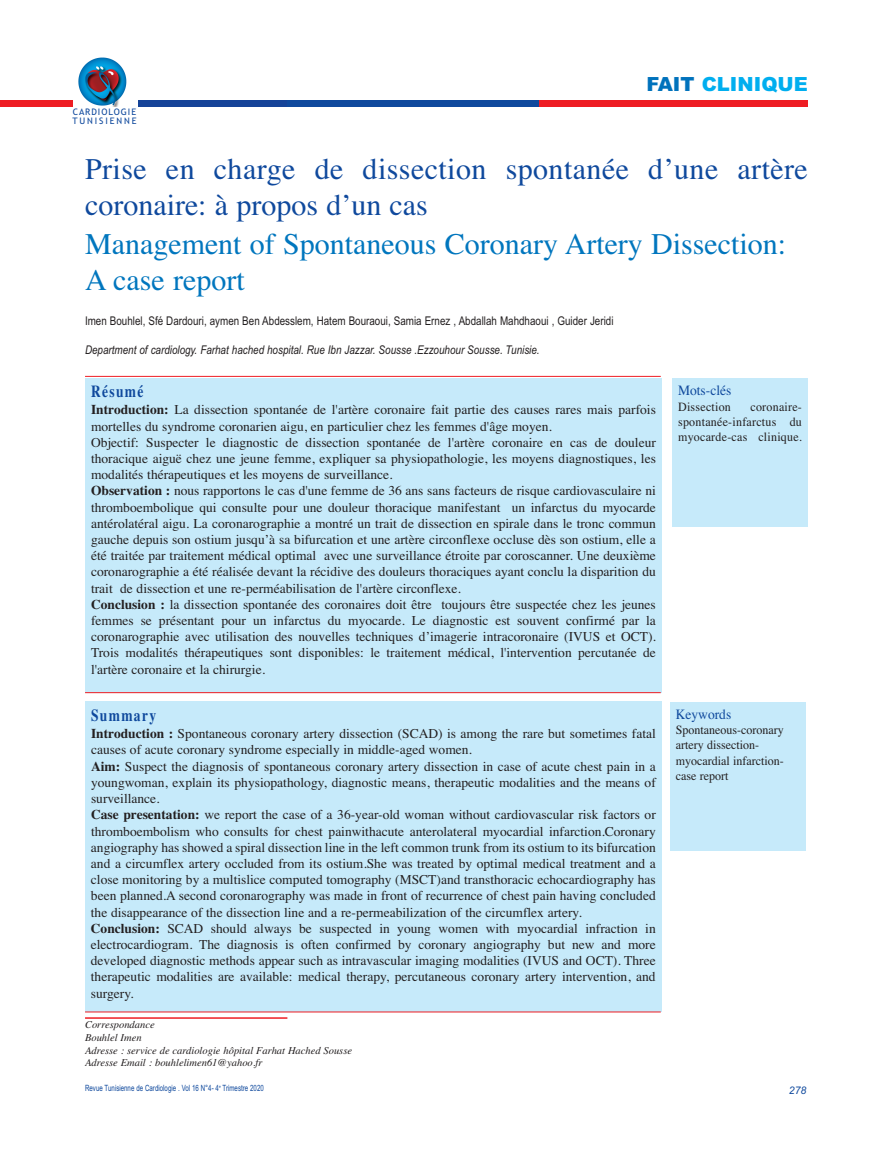
<style>
.page{position:relative;width:893px;height:1149px;background:#fff}
.page>*{position:absolute;margin:0;border:0;box-sizing:border-box;transform-origin:0 0}
.t1{font:30px/36px "Times";letter-spacing:.015em;color:#0f499d}
.t2{font:30px/36px "Times";color:#0076be}
.t3{font:900 19.5px "Arial";color:#00aeef}
.t4{font:700 16.8px "Times";letter-spacing:.1em;color:#0f499d;scale:.8 1}
.t5{font:14.1px "Times";color:#0f499d;scale:.95 1}
.t6{font:13.5px/16.2px "Times";color:#231f20}
.t7{font:12.6px/15.1px "Times";color:#231f20;text-align:justify;scale:.95 1}
.t8{font:12.6px "Times";letter-spacing:.02em;color:#231f20;scale:.95 1}
.t9{font:12px "Arial Narrow";color:#231f20}
.t10{font:italic 12px "Arial Narrow";color:#231f20}
.t11{font:italic 10.5px/12.6px "Times";color:#231f20}
.t12{font:italic 10.5px "Arial";color:#0f499d}
.t13{font:9px/9px "Trebuchet MS";letter-spacing:.105em;color:#0f499d}
.t14{font:8.7px "Arial Narrow";color:#0f499d;scale:.87 1}
.s1{color:#0072bc}
.s2{font-weight:700}
</style>
<div class="page">
<div style="left:85px;top:378px;width:577px;height:314px;background:#c6eafa"></div>
<div style="left:85px;top:701px;width:577px;height:310px;background:#c6eafa"></div>
<hr style="left:85px;top:1016px;width:202px;height:2px;background:#ee1d23">
<div style="left:672px;top:378px;width:136px;height:149px;background:#c6eafa"></div>
<div style="left:670px;top:701px;width:136px;height:149px;background:#c6eafa"></div>
<hr style="left:85px;top:376px;width:576px;height:1px;background:#ee1d23">
<hr style="left:85px;top:692px;width:576px;height:1px;background:#ee1d23">
<hr style="left:85px;top:1011px;width:576px;height:1px;background:#ee1d23">
<div style="left:0;top:100px;width:73px;height:6px;background:#ee1d23"></div>
<div style="left:138px;top:100px;width:149px;height:6px;background:#154398"></div>
<div style="left:287px;top:100px;width:253px;height:6px;background:#0f499d"></div>
<div style="left:539px;top:100px;width:269px;height:6px;background:#ee1d23"></div>
<img style="left:78px;top:57px;width:49px;height:49px">
<p class="t13" style="left:72px;top:107px;width:66px">CARDIOLOGIE<br>TUNISIENNE</p>
<h2 class="t3" style="left:647px;top:73px;width:163px"><span class="s1">FAIT</span> CLINIQUE</h2>
<h1 class="t1" style="left:85px;top:151px;width:724px">Prise en charge de dissection spontanée d’une artère coronaire: à propos d’un cas</h1>
<h1 class="t2" style="left:85px;top:225px;width:703px">Management of Spontaneous Coronary Artery Dissection:<br>A case report</h1>
<p class="t9" style="left:85px;top:313px;width:530px">Imen Bouhlel, Sfé Dardouri, aymen Ben Abdesslem, Hatem Bouraoui, Samia Ernez , Abdallah Mahdhaoui , Guider Jeridi</p>
<p class="t10" style="left:85px;top:342px;width:456px">Department of cardiology. Farhat hached hospital. Rue Ibn Jazzar. Sousse .Ezzouhour Sousse. Tunisie.</p>
<p class="t4" style="left:91px;top:381px;width:67px">Résumé</p>
<p class="t6" style="left:91px;top:401px;width:566px"><span class="s2">Introduction:</span> La dissection spontanée de l'artère coronaire fait partie des causes rares mais parfois mortelles du syndrome coronarien aigu, en particulier chez les femmes d'âge moyen.<br>Objectif: Suspecter le diagnostic de dissection spontanée de l'artère coronaire en cas de douleur thoracique aiguë chez une jeune femme, expliquer sa physiopathologie, les moyens diagnostiques, les modalités thérapeutiques et les moyens de surveillance.<br><span class="s2">Observation :</span> nous rapportons le cas d'une femme de 36 ans sans facteurs de risque cardiovasculaire ni thromboembolique qui consulte pour une douleur thoracique manifestant un infarctus du myocarde antérolatéral aigu. La coronarographie a montré un trait de dissection en spirale dans le tronc commun gauche depuis son ostium jusqu’à sa bifurcation et une artère circonflexe occluse dès son ostium, elle a été traitée par traitement médical optimal avec une surveillance étroite par coroscanner. Une deuxième coronarographie a été réalisée devant la récidive des douleurs thoraciques ayant conclu la disparition du trait de dissection et une re-perméabilisation de l'artère circonflexe.<br><span class="s2">Conclusion :</span> la dissection spontanée des coronaires doit être toujours être suspectée chez les jeunes femmes se présentant pour un infarctus du myocarde. Le diagnostic est souvent confirmé par la coronarographie avec utilisation des nouvelles techniques d’imagerie intracoronaire (IVUS et OCT).<br>Trois modalités thérapeutiques sont disponibles: le traitement médical, l'intervention percutanée de l'artère coronaire et la chirurgie.</p>
<p class="t4" style="left:91px;top:704px;width:83px">Summary</p>
<p class="t6" style="left:91px;top:725px;width:567px"><span class="s2">Introduction :</span> Spontaneous coronary artery dissection (SCAD) is among the rare but sometimes fatal causes of acute coronary syndrome especially in middle-aged women.<br><span class="s2">Aim:</span> Suspect the diagnosis of spontaneous coronary artery dissection in case of acute chest pain in a youngwoman, explain its physiopathology, diagnostic means, therapeutic modalities and the means of surveillance.<br><span class="s2">Case presentation:</span> we report the case of a 36-year-old woman without cardiovascular risk factors or thromboembolism who consults for chest painwithacute anterolateral myocardial infarction.Coronary angiography has showed a spiral dissection line in the left common trunk from its ostium to its bifurcation and a circumflex artery occluded from its ostium.She was treated by optimal medical treatment and a close monitoring by a multislice computed tomography (MSCT)and transthoracic echocardiography has been planned.A second coronarography was made in front of recurrence of chest pain having concluded the disappearance of the dissection line and a re-permeabilization of the circumflex artery.<br><span class="s2">Conclusion:</span> SCAD should always be suspected in young women with myocardial infraction in electrocardiogram. The diagnosis is often confirmed by coronary angiography but new and more developed diagnostic methods appear such as intravascular imaging modalities (IVUS and OCT). Three therapeutic modalities are available: medical therapy, percutaneous coronary artery intervention, and surgery.</p>
<p class="t11" style="left:85px;top:1018px;width:269px">Correspondance<br>Bouhlel Imen<br>Adresse : service de cardiologie hôpital Farhat Hached Sousse Adresse Email : bouhlelimen61@yahoo.fr</p>
<p class="t5" style="left:678px;top:381px;width:58px">Mots-clés</p>
<p class="t8" style="left:678px;top:399px;width:57px">Dissection</p>
<p class="t7" style="left:678px;top:399px;width:132px;text-indent:72px">coronaire&shy;spontanée-infarctus du myocarde-cas clinique.</p>
<p class="t5" style="left:676px;top:705px;width:60px">Keywords</p>
<p class="t7" style="left:676px;top:722px;width:115px;text-align:left">Spontaneous-coronary artery dissection&shy;myocardial infarction&shy;case report</p>
<p class="t14" style="left:85px;top:1082px;width:207px">Revue Tunisienne de Cardiologie . Vol 16 N°4- 4<sup>e</sup> Trimestre 2020</p>
<p class="t12" style="left:789px;top:1084px;width:19px">278</p>
</div>
